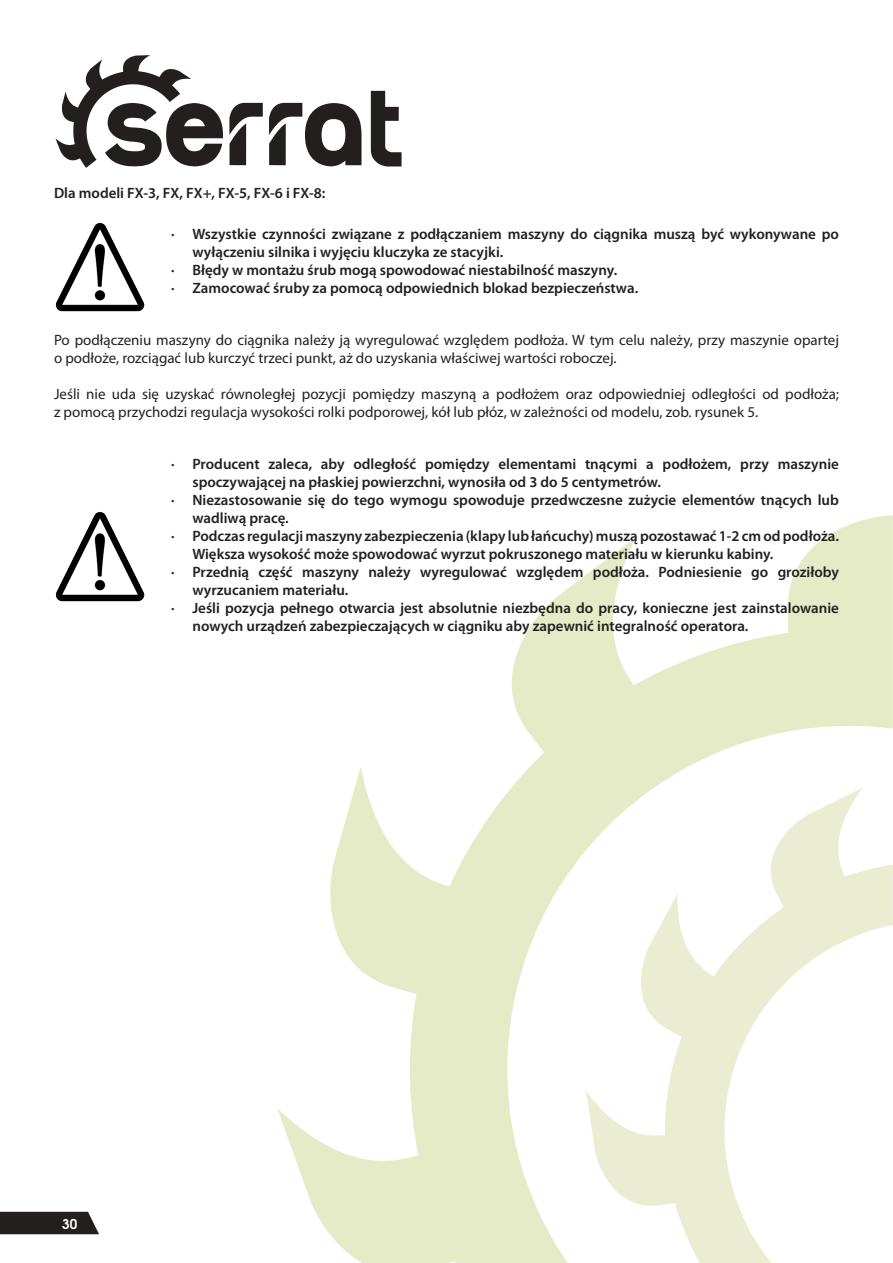
<style>
.page{position:relative;width:893px;height:1263px;background:#fff}
.page>*{position:absolute;margin:0;border:0;box-sizing:border-box;transform-origin:0 0}
.t1{font:600 15px/18px "Myriad Pro";color:#231f20}
.t2{font:15px/18px "Myriad Pro";color:#231f20}
.t3{font:700 13.5px "Te X Gyre Adventor";color:#fff}
</style>
<div class="page">
<svg style="left:229px;top:103px;width:34px;height:62px"></svg>
<svg style="left:269px;top:103px;width:92px;height:63px"></svg>
<svg style="left:371px;top:91px;width:31px;height:75px"></svg>
<svg style="left:55px;top:55px;width:168px;height:113px"></svg>
<svg style="left:277px;top:515px;width:616px;height:748px"></svg>
<svg style="left:586px;top:787px;width:307px;height:476px"></svg>
<div style="left:0;top:1212px;width:99px;height:22px;background:#231f1f"></div>
<img style="left:55px;top:223px;width:90px;height:89px">
<img style="left:55px;top:512px;width:90px;height:89px">
<p class="t1" style="left:54px;top:184px;width:273px">Dla modeli FX-3, FX, FX+, FX-5, FX-6 i FX-8:</p>
<p class="t1" style="left:192px;top:224px;width:648px;text-indent:-21px">· Wszystkie czynności związane z podłączaniem maszyny do ciągnika muszą być wykonywane po wyłączeniu silnika i wyjęciu kluczyka ze stacyjki.</p>
<p class="t1" style="left:171px;top:260px;width:448px">· Błędy w montażu śrub mogą spowodować niestabilność maszyny.</p>
<p class="t1" style="left:171px;top:278px;width:469px">· Zamocować śruby za pomocą odpowiednich blokad bezpieczeństwa.</p>
<p class="t2" style="left:54px;top:331px;width:787px">Po podłączeniu maszyny do ciągnika należy ją wyregulować względem podłoża. W tym celu należy, przy maszynie opartej o podłoże, rozciągać lub kurczyć trzeci punkt, aż do uzyskania właściwej wartości roboczej.</p>
<p class="t2" style="left:54px;top:385px;width:786px">Jeśli nie uda się uzyskać równoległej pozycji pomiędzy maszyną a podłożem oraz odpowiedniej odległości od podłoża; z pomocą przychodzi regulacja wysokości rolki podporowej, kół lub płóz, w zależności od modelu, zob. rysunek 5.</p>
<p class="t1" style="left:192px;top:455px;width:648px;text-indent:-21px">· Producent zaleca, aby odległość pomiędzy elementami tnącymi a podłożem, przy maszynie spoczywającej na płaskiej powierzchni, wynosiła od 3 do 5 centymetrów.</p>
<p class="t1" style="left:192px;top:491px;width:648px;text-indent:-21px">· Niezastosowanie się do tego wymogu spowoduje przedwczesne zużycie elementów tnących lub wadliwą pracę.</p>
<p class="t1" style="left:192px;top:527px;width:648px;text-indent:-21px">· Podczas regulacji maszyny zabezpieczenia (klapy lub łańcuchy) muszą pozostawać 1-2 cm od podłoża.<br>Większa wysokość może spowodować wyrzut pokruszonego materiału w kierunku kabiny.</p>
<p class="t1" style="left:192px;top:563px;width:648px;text-indent:-21px">· Przednią część maszyny należy wyregulować względem podłoża. Podniesienie go groziłoby wyrzucaniem materiału.</p>
<p class="t1" style="left:192px;top:599px;width:648px;text-indent:-21px">· Jeśli pozycja pełnego otwarcia jest absolutnie niezbędna do pracy, konieczne jest zainstalowanie nowych urządzeń zabezpieczających w ciągniku aby zapewnić integralność operatora.</p>
<p class="t3" style="left:62px;top:1212px;width:17px">30</p>
</div>
